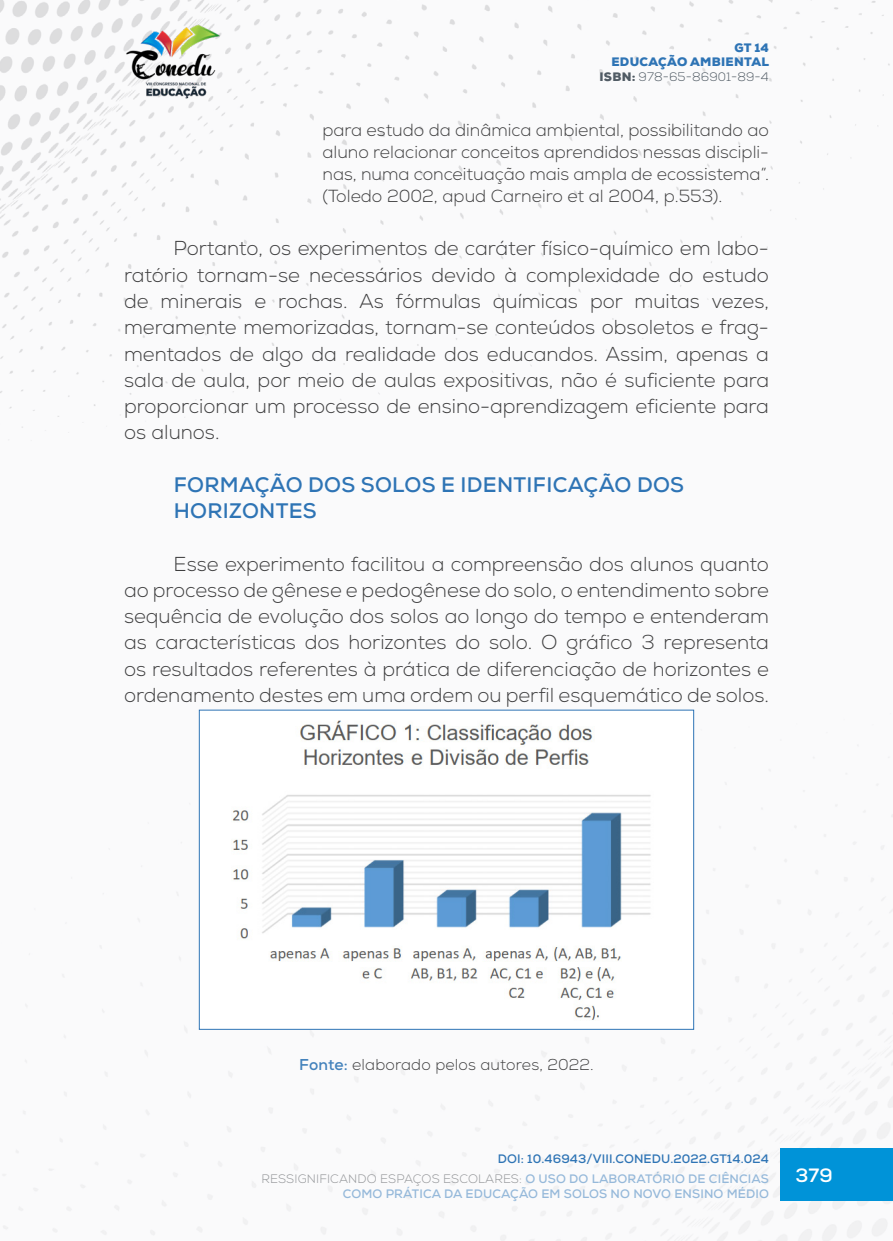
<style>
.page{position:relative;width:893px;height:1241px;background:#fff}
.page>*{position:absolute;margin:0;border:0;box-sizing:border-box;transform-origin:0 0}
.SUBTITULO_2_NOVO{font:700 21px/26.2px "Nexa";letter-spacing:.015em;color:#2e74b5}
._8_CORPO{font:300 20.12px/26.2px "Nexa";color:#3e3e3f;text-align:justify}
.t1{font:700 19.25px "Nexa";color:#fff}
._10_CITACAO{font:300 17.5px/21.9px "Nexa";color:#3e3e3f;text-align:justify}
._12_FONTES{font:300 15.75px "Nexa";letter-spacing:.01em;color:#3e3e3f}
.t2{font:700 12.25px/14px "Nexa";letter-spacing:.01em;color:#96b9da;text-align:right}
.t3{font:900 12.25px/14.7px "Nexa";letter-spacing:.025em;color:#2e74b5;text-align:right}
.t4{font:700 12.25px "Nexa";letter-spacing:.01em;color:#2e74b5}
.s1{color:#505b64}
.s2{font-weight:300;color:#505b64}
.s3{font-weight:700;color:#4382bc}
.s4{font-weight:300;color:#939598}
</style>
<div class="page">
<img style="left:0;top:0;width:893px;height:1240px">
<div style="left:781px;top:1148px;width:112px;height:52px;background:#0093d8"></div>
<img style="left:124px;top:25px;width:98px;height:74px">
<img style="left:201px;top:711px;width:491px;height:316px">
<div style="left:199px;top:709px;width:495px;height:320px;border:1px solid #2e74b5"></div>
<p class="t3" style="left:599px;top:40px;width:171px">GT 14<br>EDUCAÇÃO AMBIENTAL<br><span class="s1">ISBN:</span> <span class="s2">978-65-86901-89-4</span></p>
<p class="_10_CITACAO" style="left:322px;top:120px;width:448px">para estudo da dinâmica ambiental, possibilitando ao aluno relacionar conceitos aprendidos nessas discipli&shy;nas, numa conceituação mais ampla de ecossistema”. (Toledo 2002, apud Carneiro et al 2004, p.553).</p>
<p class="_8_CORPO" style="left:124px;top:236px;width:646px;text-indent:50px">Portanto, os experimentos de caráter físico-químico em labo&shy;ratório tornam-se necessários devido à complexidade do estudo de minerais e rochas. As fórmulas químicas por muitas vezes, meramente memorizadas, tornam-se conteúdos obsoletos e frag&shy;mentados de algo da realidade dos educandos. Assim, apenas a sala de aula, por meio de aulas expositivas, não é suficiente para proporcionar um processo de ensino-aprendizagem eficiente para os alunos.</p>
<p class="SUBTITULO_2_NOVO" style="left:174px;top:471px;width:512px">FORMAÇÃO DOS SOLOS E IDENTIFICAÇÃO DOS<br>HORIZONTES</p>
<p class="_8_CORPO" style="left:124px;top:551px;width:646px;text-indent:50px">Esse experimento facilitou a compreensão dos alunos quanto ao processo de gênese e pedogênese do solo, o entendimento sobre sequência de evolução dos solos ao longo do tempo e entenderam as características dos horizontes do solo. O gráfico 3 representa os resultados referentes à prática de diferenciação de horizontes e ordenamento destes em uma ordem ou perfil esquemático de solos.</p>
<p class="_12_FONTES" style="left:299px;top:1054px;width:296px"><span class="s3">Fonte:</span> elaborado pelos autores, 2022.</p>
<p class="t4" style="left:498px;top:1150px;width:273px">DOI: 10.46943/VIII.CONEDU.2022.GT14.024</p>
<p class="t2" style="left:261px;top:1171px;width:509px"><span class="s4">RESSIGNIFICANDO ESPAÇOS ESCOLARES:</span> O USO DO LABORATÓRIO DE CIÊNCIAS<br>COMO PRÁTICA DA EDUCAÇÃO EM SOLOS NO NOVO ENSINO MÉDIO</p>
<p class="t1" style="left:796px;top:1162px;width:39px">379</p>
</div>
